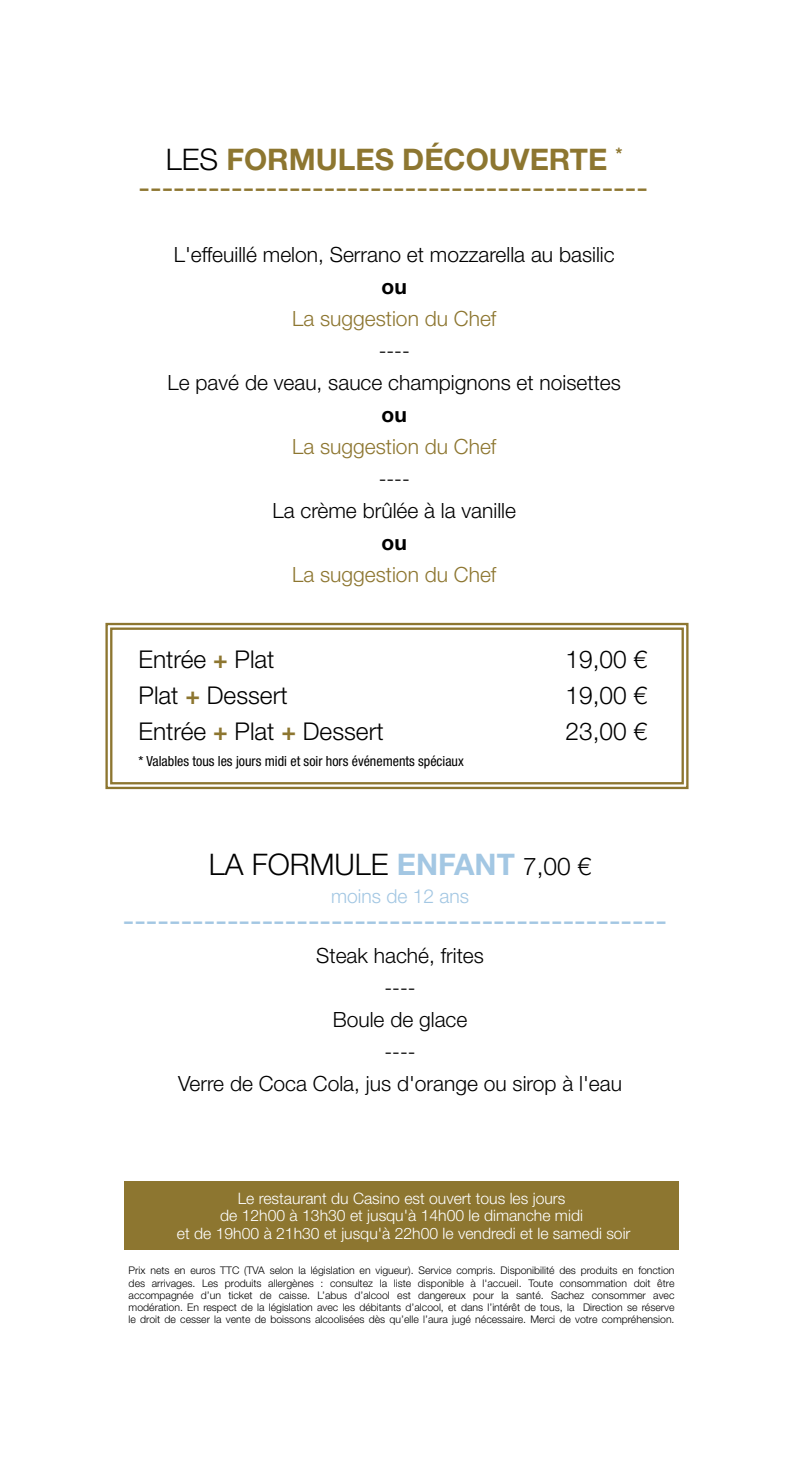
<style>
.page{position:relative;width:794px;height:1474px;background:#fff}
.page>*{position:absolute;margin:0;border:0;box-sizing:border-box;transform-origin:0 0}
.t1{font:29.75px/27.8px "Helvetica Neue LT Std";color:#8d7630;text-align:center}
.t2{font:29.75px "Helvetica Neue LT Std";color:#a3c7e3}
.t3{font:700 29.75px "Helvetica Neue LT Std";color:#a3c7e3}
.t4{font:300 29.75px "Helvetica Neue LT Std";color:#000}
.t5{font:300 24.5px "Helvetica Neue LT Std";color:#000}
.t6{font:300 21px/32px "Helvetica Neue LT Std";color:#000;text-align:center}
.t7{font:300 21px "Helvetica Neue LT Std";color:#8d7630}
.t8{font:700 21px "Helvetica Neue LT Std";color:#000}
.t9{font:300 19.25px "Helvetica Neue LT Std";color:#a3c7e3}
.t10{font:300 15.75px/17.5px "Helvetica Neue LT Std";color:#fff;text-align:center}
.t11{font:condensed 14px "Helvetica Neue LT Std";color:#000}
.t12{font:300 10.5px/12.2px "Helvetica Neue LT Std";color:#000;text-align:justify}
.s1{font-weight:300;color:#000}
.s2{font-weight:700}
.s3{font-weight:700;color:#8d7630}
.s4{font-weight:300;font-size:24.5px;color:#000}
</style>
<div class="page">
<svg style="left:105px;top:622px;width:584px;height:168px"></svg>
<div style="left:110px;top:627px;width:574px;height:157px;border:2px solid #8d7630"></div>
<div style="left:124px;top:1181px;width:555px;height:68px;background:#8d7630"></div>
<h1 class="t1" style="left:139px;top:145px;width:511px"><span class="s1">Les</span> <span class="s2">FORMULES DÉCOUVERTE</span> <sup>* </sup>--------------------------------------------</h1>
<h3 class="t6" style="left:174px;top:238px;width:442px">L'effeuillé melon, Serrano et mozzarella au basilic</h3>
<h3 class="t8" style="left:381px;top:273px;width:27px">OU</h3>
<h3 class="t7" style="left:292px;top:306px;width:206px">La suggestion du Chef</h3>
<h3 class="t6" style="left:168px;top:334px;width:455px">----<br>Le pavé de veau, sauce champignons et noisettes</h3>
<h3 class="t8" style="left:381px;top:402px;width:27px">OU</h3>
<h3 class="t7" style="left:292px;top:434px;width:206px">La suggestion du Chef</h3>
<h3 class="t6" style="left:272px;top:462px;width:245px">----<br>La crème brûlée à la vanille</h3>
<h3 class="t8" style="left:381px;top:530px;width:27px">OU</h3>
<h3 class="t7" style="left:292px;top:562px;width:206px">La suggestion du Chef</h3>
<h2 class="t5" style="left:139px;top:644px;width:137px">Entrée <span class="s3">+</span> Plat</h2>
<h2 class="t5" style="left:565px;top:644px;width:83px">19,00 €</h2>
<h2 class="t5" style="left:139px;top:680px;width:151px">Plat <span class="s3">+</span> Dessert</h2>
<h2 class="t5" style="left:565px;top:680px;width:83px">19,00 €</h2>
<h2 class="t5" style="left:139px;top:716px;width:246px">Entrée <span class="s3">+</span> Plat <span class="s3">+</span> Dessert</h2>
<h2 class="t5" style="left:565px;top:716px;width:83px">23,00 €</h2>
<h3 class="t11" style="left:139px;top:753px;width:327px">* Valables tous les jours midi et soir hors événements spéciaux</h3>
<h1 class="t4" style="left:209px;top:846px;width:103px">La formu</h1>
<h1 class="t3" style="left:355px;top:845px;width:238px"><span class="s1">le</span> ENFANT <span class="s4">7,00 €</span></h1>
<h3 class="t9" style="left:331px;top:884px;width:139px">moins de 12 ans</h3>
<h1 class="t2" style="left:123px;top:902px;width:545px">-----------------------------------------------</h1>
<h3 class="t6" style="left:178px;top:938px;width:445px">Steak haché, frites<br>----<br>Boule de glace<br>----<br>Verre de Coca Cola, jus d'orange ou sirop à l'eau</h3>
<h3 class="t10" style="left:177px;top:1188px;width:455px">Le restaurant du Casino est ouvert tous les jours<br>de 12h00 à 13h30 et jusqu'à 14h00 le dimanche midi<br>et de 19h00 à 21h30 et jusqu'à 22h00 le vendredi et le samedi soir</h3>
<p class="t12" style="left:129px;top:1264px;width:547px">Prix nets en euros TTC (TVA selon la législation en vigueur). Service compris. Disponibilité des produits en fonction des arrivages. Les produits allergènes : consultez la liste disponible à l'accueil. Toute consommation doit être accompagnée d’un ticket de caisse. L’abus d’alcool est dangereux pour la santé. Sachez consommer avec modération. En respect de la législation avec les débitants d’alcool, et dans l’intérêt de tous, la Direction se réserve le droit de cesser la vente de boissons alcoolisées dès qu’elle l’aura jugé nécessaire. Merci de votre compréhension.</p>
</div>
